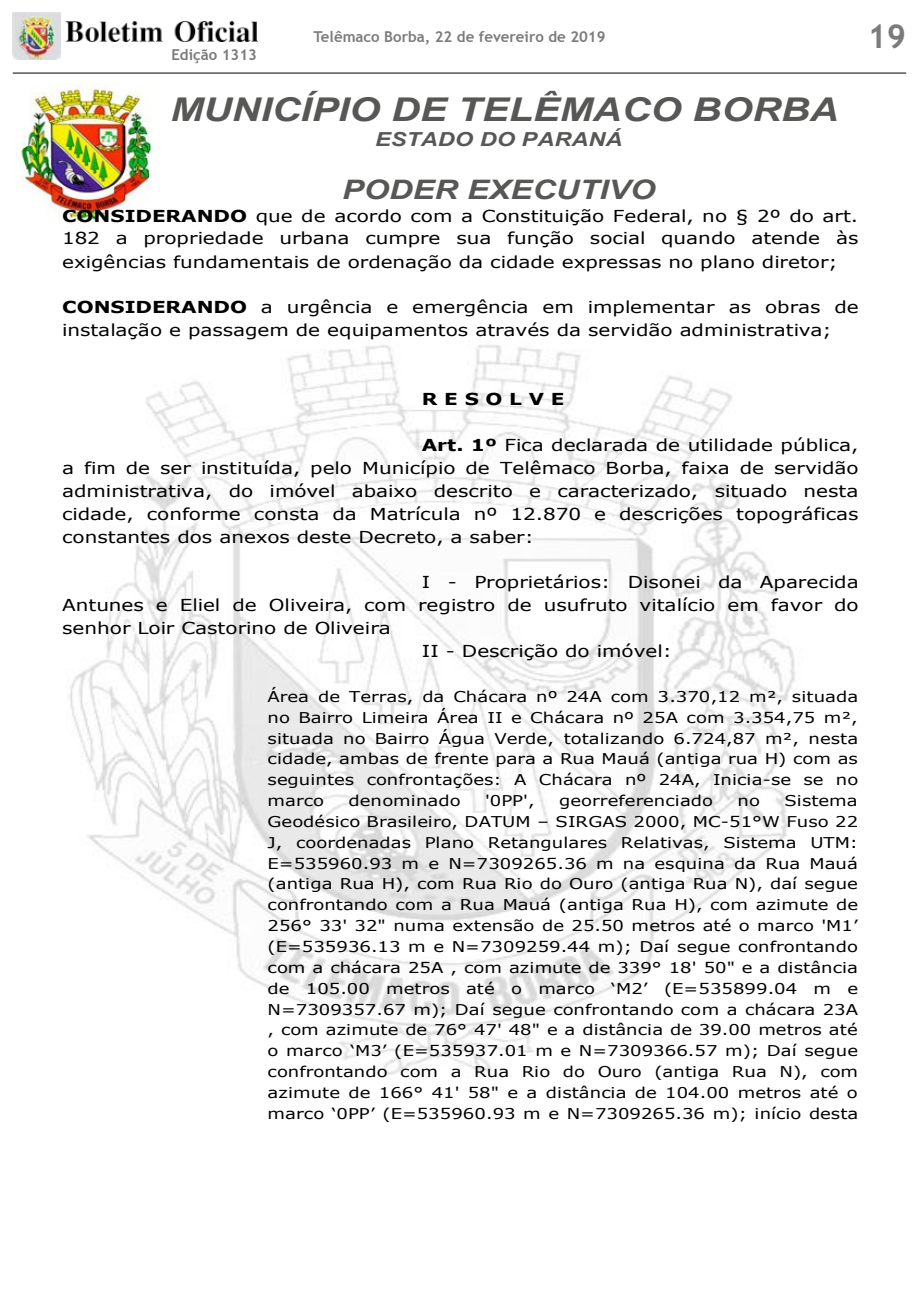
<style>
.page{position:relative;width:919px;height:1289px;background:#fff}
.page>*{position:absolute;margin:0;border:0;box-sizing:border-box;transform-origin:0 0}
.t1{font:700 33px "Trebuchet MS";color:#7c7b7b}
.t2{font:italic 700 32.7px "Arial";color:#575756;scale:1.22 1}
.t3{font:italic 700 26.85px "Arial";color:#575756;scale:1.22 1}
.t4{font:italic 700 19.35px "Arial";color:#575756;scale:1.22 1}
.t5{font:16.5px/23px "Verdana";color:#000;text-align:justify;scale:1.22 1}
.t6{font:700 16.5px "Verdana";color:#000;scale:1.22 1}
.t7{font:700 15px "Trebuchet MS";color:#7c7b7b}
.t8{font:14.85px/20.9px "Verdana";color:#000;text-align:justify;scale:1.22 1}
.s1{font-weight:700}
</style>
<div class="page">
<img style="left:13px;top:13px;width:47px;height:47px">
<img style="left:66px;top:21px;width:191px;height:21px">
<hr style="left:13px;top:73px;width:893px;height:1px;background:#000">
<img style="left:21px;top:84px;width:131px;height:138px">
<img style="left:69px;top:345px;width:726px;height:730px">
<p class="t7" style="left:313px;top:27px;width:293px">Telêmaco Borba, 22 de fevereiro de 2019</p>
<h1 class="t1" style="left:867px;top:16px;width:40px">19</h1>
<p class="t7" style="left:171px;top:45px;width:87px">Edição 1313</p>
<h2 class="t2" style="left:170px;top:88px;width:549px">MUNICÍPIO DE TELÊMACO BORBA</h2>
<h3 class="t4" style="left:375px;top:126px;width:204px">ESTADO DO PARANÁ</h3>
<h3 class="t3" style="left:342px;top:172px;width:258px">PODER EXECUTIVO</h3>
<p class="t5" style="left:62px;top:204px;width:654px"><span class="s1">CONSIDERANDO</span> que de acordo com a Constituição Federal, no § 2º do art.<br>182 a propriedade urbana cumpre sua função social quando atende às exigências fundamentais de ordenação da cidade expressas no plano diretor;</p>
<p class="t5" style="left:62px;top:296px;width:654px"><span class="s1">CONSIDERANDO</span> a urgência e emergência em implementar as obras de instalação e passagem de equipamentos através da servidão administrativa;</p>
<p class="t6" style="left:422px;top:387px;width:118px">R E S O L V E</p>
<p class="t5" style="left:62px;top:433px;width:654px;text-indent:360px"><span class="s1">Art. 1º</span> Fica declarada de utilidade pública, a fim de ser instituída, pelo Município de Telêmaco Borba, faixa de servidão administrativa, do imóvel abaixo descrito e caracterizado, situado nesta cidade, conforme consta da Matrícula nº 12.870 e descrições topográficas constantes dos anexos deste Decreto, a saber:</p>
<p class="t5" style="left:422px;top:570px;width:359px">I - Proprietários: Disonei da Aparecida</p>
<p class="t5" style="left:62px;top:593px;width:654px">Antunes e Eliel de Oliveira, com registro de usufruto vitalício em favor do</p>
<p class="t5" style="left:62px;top:616px;width:271px">senhor Loir Castorino de Oliveira</p>
<p class="t5" style="left:422px;top:639px;width:206px">II - Descrição do imóvel:</p>
<p class="t8" style="left:267px;top:686px;width:485px">Área de Terras, da Chácara nº 24A com 3.370,12 m², situada no Bairro Limeira Área II e Chácara nº 25A com 3.354,75 m², situada no Bairro Água Verde, totalizando 6.724,87 m², nesta cidade, ambas de frente para a Rua Mauá (antiga rua H) com as seguintes confrontações: A Chácara nº 24A, Inicia-se se no marco</p>
<p class="t8" style="left:348px;top:790px;width:93px">denominado</p>
<p class="t8" style="left:485px;top:790px;width:42px">'0PP',</p>
<p class="t8" style="left:559px;top:790px;width:128px">georreferenciado</p>
<p class="t8" style="left:737px;top:790px;width:20px">no</p>
<p class="t8" style="left:267px;top:790px;width:485px;text-indent:517px">Sistema Geodésico Brasileiro, DATUM – SIRGAS 2000, MC-51°W Fuso 22<br>J, coordenadas Plano Retangulares Relativas, Sistema UTM:<br>E=535960.93 m e N=7309265.36 m na esquina da Rua Mauá (antiga Rua H), com Rua Rio do Ouro (antiga Rua N), daí segue confrontando com a Rua Mauá (antiga Rua H), com azimute de 256° 33' 32" numa extensão de 25.50 metros até o marco 'M1’ (E=535936.13 m e N=7309259.44 m); Daí segue confrontando com a chácara 25A , com azimute de 339° 18' 50" e a distância de 105.00 metros até o marco ‘M2’ (E=535899.04 m e N=7309357.67 m); Daí segue confrontando com a chácara 23A , com azimute de 76° 47' 48" e a distância de 39.00 metros até o marco ‘M3’ (E=535937.01 m e N=7309366.57 m); Daí segue confrontando com a Rua Rio do Ouro (antiga Rua N), com azimute de 166° 41' 58" e a distância de 104.00 metros até o marco ‘0PP’ (E=535960.93 m e N=7309265.36 m); início desta</p>
</div>
